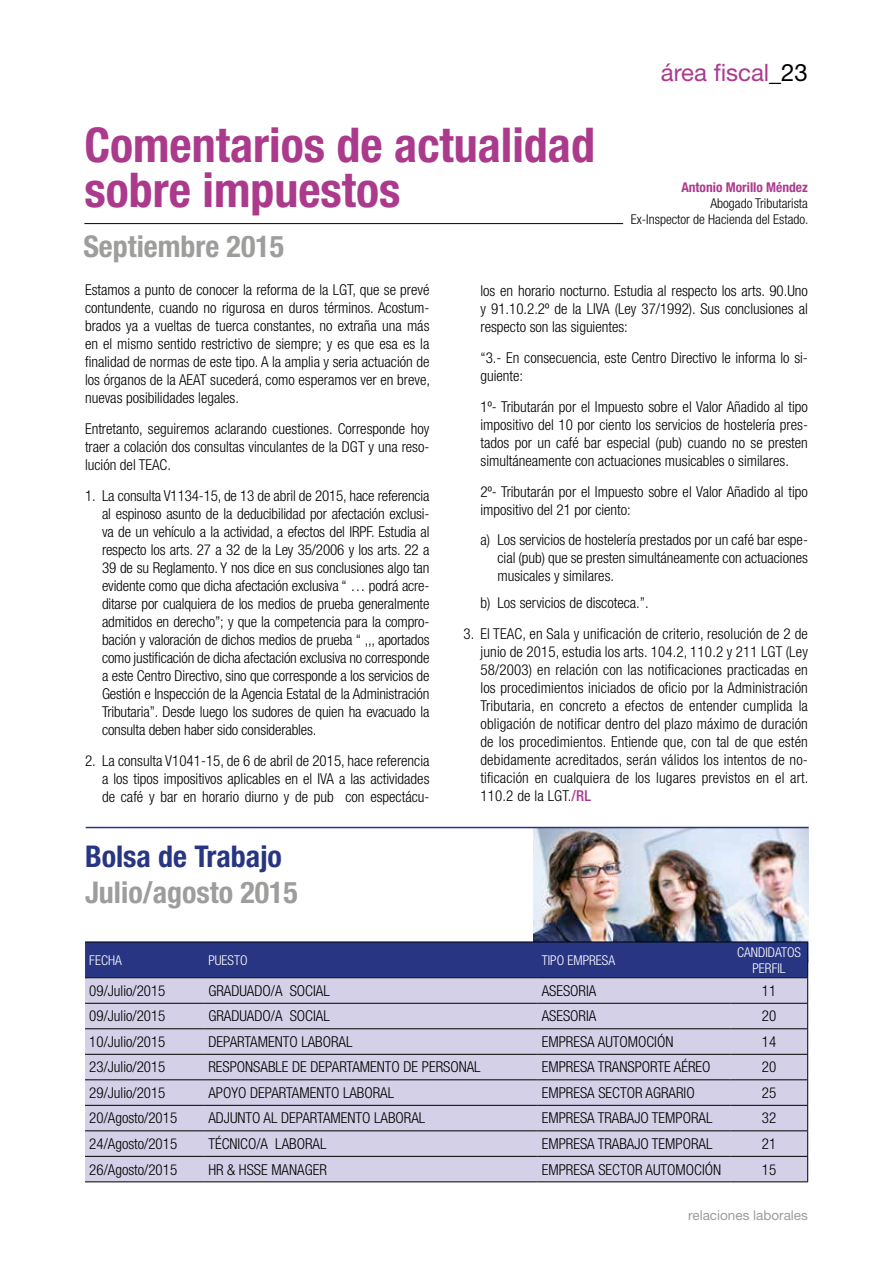
<style>
.page{position:relative;width:893px;height:1263px;background:#fff}
.page>*{position:absolute;margin:0;border:0;box-sizing:border-box;transform-origin:0 0}
.t1{font:700 condensed 48px/45px "Helvetica Neue LT Std";color:#ab3a8d}
.t2{font:700 condensed 30px "Helvetica Neue LT Std";color:#9d9d9c}
.t3{font:700 condensed 30px "Helvetica Neue LT Std";color:#283583}
.t4{font:24px "Helvetica Neue LT Std";color:#ab3a8d}
.t5{font:300 condensed 15px/18px "Helvetica Neue LT Std";color:#000;text-align:justify}
.t6{font:300 condensed 13.5px/16.2px "Helvetica Neue LT Std";color:#000;text-align:right}
.t7{font:300 condensed 13.5px/16.2px "Helvetica Neue LT Std";color:#fff;text-align:center}
.t8{font:700 condensed 13.5px "Helvetica Neue LT Std";color:#ab3a8d}
.t9{font:13.5px "Helvetica Neue LT Std";color:#9d9d9c}
.s1{color:#000}
.s2{font-weight:500;color:#ab3a8d}
</style>
<div class="page">
<hr style="left:84px;top:223px;width:539px;height:1px;background:#000">
<img style="left:534px;top:828px;width:274px;height:114px">
<hr style="left:85px;top:941px;width:119px;height:1px;background:#000">
<hr style="left:204px;top:941px;width:333px;height:1px;background:#000">
<hr style="left:537px;top:941px;width:193px;height:1px;background:#000">
<hr style="left:85px;top:1181px;width:119px;height:1px;background:#000">
<hr style="left:204px;top:1181px;width:333px;height:1px;background:#000">
<svg style="left:85px;top:942px;width:723px;height:239px;background:#b2b1d0"></svg>
<hr style="left:537px;top:1181px;width:193px;height:1px;background:#000">
<hr style="left:730px;top:1181px;width:78px;height:1px;background:#000">
<hr style="left:86px;top:827px;width:722px;height:1px;background:#283583">
<h1 class="t1" style="left:84px;top:122px;width:512px">Comentarios de actualidad sobre impuestos</h1>
<h2 class="t2" style="left:83px;top:228px;width:202px">Septiembre 2015</h2>
<h3 class="t4" style="left:661px;top:58px;width:149px">área fiscal<span class="s1">_23</span></h3>
<p class="t8" style="left:681px;top:179px;width:128px">Antonio Morillo Méndez</p>
<p class="t6" style="left:631px;top:195px;width:179px">Abogado Tributarista<br>Ex-Inspector de Hacienda del Estado.</p>
<p class="t5" style="left:85px;top:281px;width:346px">Estamos a punto de conocer la reforma de la LGT, que se prevé contundente, cuando no rigurosa en duros términos. Acostum&shy;brados ya a vueltas de tuerca constantes, no extraña una más en el mismo sentido restrictivo de siempre; y es que esa es la finalidad de normas de este tipo. A la amplia y seria actuación de los órganos de la AEAT sucederá, como esperamos ver en breve, nuevas posibilidades legales.</p>
<p class="t5" style="left:85px;top:420px;width:346px">Entretanto, seguiremos aclarando cuestiones. Corresponde hoy traer a colación dos consultas vinculantes de la DGT y una reso&shy;lución del TEAC.</p>
<p class="t5" style="left:102px;top:486px;width:329px;text-indent:-17px">1. La consulta V1134-15, de 13 de abril de 2015, hace referencia al espinoso asunto de la deducibilidad por afectación exclusi&shy;va de un vehículo a la actividad, a efectos del IRPF. Estudia al respecto los arts. 27 a 32 de la Ley 35/2006 y los arts. 22 a 39 de su Reglamento. Y nos dice en sus conclusiones algo tan evidente como que dicha afectación exclusiva “ … podrá acre&shy;ditarse por cualquiera de los medios de prueba generalmente admitidos en derecho”; y que la competencia para la compro&shy;bación y valoración de dichos medios de prueba “ ,,, aportados como justificación de dicha afectación exclusiva no corresponde a este Centro Directivo, sino que corresponde a los servicios de Gestión e Inspección de la Agencia Estatal de la Administración Tributaria”. Desde luego los sudores de quien ha evacuado la consulta deben haber sido considerables.</p>
<p class="t5" style="left:102px;top:751px;width:329px;text-indent:-17px">2. La consulta V1041-15, de 6 de abril de 2015, hace referencia a los tipos impositivos aplicables en el IVA a las actividades de café y bar en horario diurno y de pub con espectácu-</p>
<h2 class="t3" style="left:85px;top:838px;width:198px">Bolsa de Trabajo</h2>
<h2 class="t2" style="left:85px;top:874px;width:214px">Julio/agosto 2015</h2>
<p class="t5" style="left:480px;top:282px;width:329px">los en horario nocturno. Estudia al respecto los arts. 90.Uno y 91.10.2.2º de la LIVA (Ley 37/1992). Sus conclusiones al respecto son las siguientes:</p>
<p class="t5" style="left:480px;top:349px;width:329px">“3.- En consecuencia, este Centro Directivo le informa lo si&shy;guiente:</p>
<p class="t5" style="left:480px;top:397px;width:329px">1º- Tributarán por el Impuesto sobre el Valor Añadido al tipo impositivo del 10 por ciento los servicios de hostelería pres&shy;tados por un café bar especial (pub) cuando no se presten simultáneamente con actuaciones musicables o similares.</p>
<p class="t5" style="left:480px;top:482px;width:329px">2º- Tributarán por el Impuesto sobre el Valor Añadido al tipo impositivo del 21 por ciento:</p>
<p class="t5" style="left:497px;top:531px;width:312px;text-indent:-17px">a) Los servicios de hostelería prestados por un café bar espe&shy;cial (pub) que se presten simultáneamente con actuaciones musicales y similares.</p>
<p class="t5" style="left:480px;top:593px;width:170px">b) Los servicios de discoteca.”.</p>
<p class="t5" style="left:480px;top:624px;width:329px;text-indent:-17px">3. El TEAC, en Sala y unificación de criterio, resolución de 2 de junio de 2015, estudia los arts. 104.2, 110.2 y 211 LGT (Ley 58/2003) en relación con las notificaciones practicadas en los procedimientos iniciados de oficio por la Administración Tributaria, en concreto a efectos de entender cumplida la obligación de notificar dentro del plazo máximo de duración de los procedimientos. Entiende que, con tal de que estén debidamente acreditados, serán válidos los intentos de no&shy;tificación en cualquiera de los lugares previstos en el art.<br>110.2 de la LGT.<span class="s2">/RL</span></p>
<p class="t7" style="left:89px;top:952px;width:34px">FECHA</p>
<p class="t7" style="left:208px;top:952px;width:41px">PUESTO</p>
<p class="t7" style="left:542px;top:952px;width:75px">TIPO EMPRESA</p>
<p class="t7" style="left:737px;top:943px;width:65px">CANDIDATOS<br>PERFIL</p>
<p class="t5" style="left:89px;top:981px;width:78px">09/Julio/2015</p>
<p class="t5" style="left:208px;top:981px;width:123px">GRADUADO/A SOCIAL</p>
<p class="t5" style="left:542px;top:981px;width:56px">ASESORIA</p>
<p class="t5" style="left:762px;top:981px;width:16px">11</p>
<p class="t5" style="left:89px;top:1007px;width:78px">09/Julio/2015</p>
<p class="t5" style="left:208px;top:1007px;width:123px">GRADUADO/A SOCIAL</p>
<p class="t5" style="left:542px;top:1007px;width:56px">ASESORIA</p>
<p class="t5" style="left:762px;top:1007px;width:16px">20</p>
<p class="t5" style="left:89px;top:1032px;width:78px">10/Julio/2015</p>
<p class="t5" style="left:208px;top:1032px;width:146px">DEPARTAMENTO LABORAL</p>
<p class="t5" style="left:542px;top:1032px;width:133px">EMPRESA AUTOMOCIÓN</p>
<p class="t5" style="left:762px;top:1032px;width:16px">14</p>
<p class="t5" style="left:89px;top:1058px;width:78px">23/Julio/2015</p>
<p class="t5" style="left:208px;top:1058px;width:274px">RESPONSABLE DE DEPARTAMENTO DE PERSONAL</p>
<p class="t5" style="left:542px;top:1058px;width:170px">EMPRESA TRANSPORTE AÉREO</p>
<p class="t5" style="left:762px;top:1058px;width:16px">20</p>
<p class="t5" style="left:89px;top:1083px;width:78px">29/Julio/2015</p>
<p class="t5" style="left:208px;top:1083px;width:187px">APOYO DEPARTAMENTO LABORAL</p>
<p class="t5" style="left:542px;top:1083px;width:154px">EMPRESA SECTOR AGRARIO</p>
<p class="t5" style="left:762px;top:1083px;width:16px">25</p>
<p class="t5" style="left:89px;top:1109px;width:89px">20/Agosto/2015</p>
<p class="t5" style="left:208px;top:1109px;width:218px">ADJUNTO AL DEPARTAMENTO LABORAL</p>
<p class="t5" style="left:542px;top:1109px;width:172px">EMPRESA TRABAJO TEMPORAL</p>
<p class="t5" style="left:762px;top:1109px;width:16px">32</p>
<p class="t5" style="left:89px;top:1134px;width:89px">24/Agosto/2015</p>
<p class="t5" style="left:208px;top:1134px;width:120px">TÉCNICO/A LABORAL</p>
<p class="t5" style="left:542px;top:1134px;width:172px">EMPRESA TRABAJO TEMPORAL</p>
<p class="t5" style="left:762px;top:1134px;width:16px">21</p>
<p class="t5" style="left:89px;top:1160px;width:89px">26/Agosto/2015</p>
<p class="t5" style="left:208px;top:1160px;width:120px">HR &amp; HSSE MANAGER</p>
<p class="t5" style="left:542px;top:1160px;width:181px">EMPRESA SECTOR AUTOMOCIÓN</p>
<p class="t5" style="left:762px;top:1160px;width:16px">15</p>
<p class="t9" style="left:688px;top:1207px;width:121px">relaciones laborales</p>
</div>
